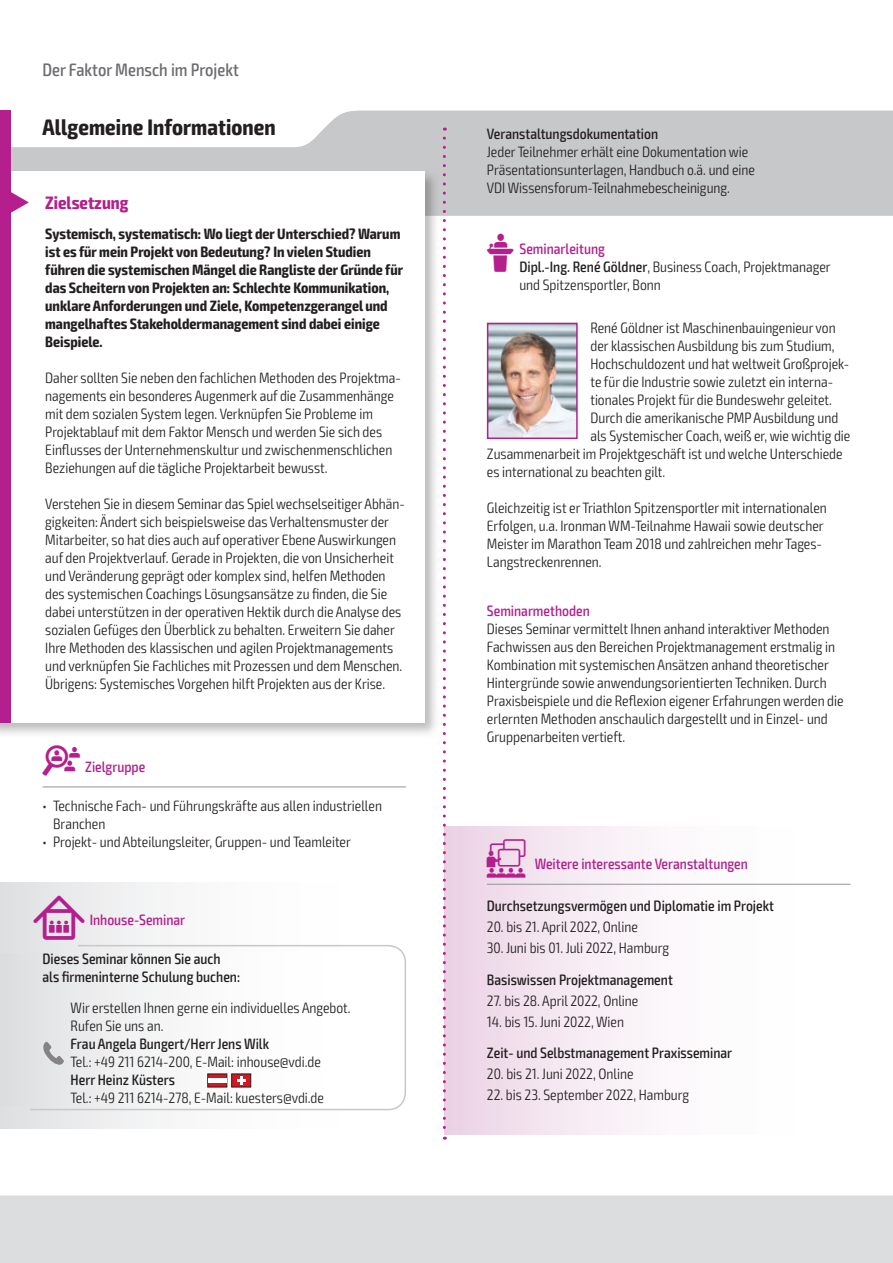
<style>
.page{position:relative;width:893px;height:1263px;background:#fff}
.page>*{position:absolute;margin:0;border:0;box-sizing:border-box;transform-origin:0 0}
.t1{font:700 condensed 22.5px "Exo 2";letter-spacing:.005em;color:#231f20}
.t2{font:500 condensed 18px "Exo 2";color:#6c6d70}
.t3{font:700 condensed 18px "Exo 2";color:#b41e8d}
.t4{font:300 condensed 15px/18px "Exo 2";color:#231f20}
.t5{font:700 condensed 15px/18px "Exo 2";color:#231f20}
.t6{font:500 condensed 15px/18px "Exo 2";color:#231f20}
.t7{font:500 condensed 15px "Exo 2";color:#b41e8d}
.s1{font-family:"VDI Iconset S4 A Regular";font-weight:400;font-stretch:normal;color:#b41e8d}
.s2{font-weight:500;color:#b41e8d}
.s3{font-weight:500}
.s4{font-family:"VDI Iconset S4 A Regular";font-weight:400;font-stretch:normal}
.s5{font-family:"VDI Iconset S4 A Regular";font-weight:400;font-stretch:normal;font-size:15.45px}
.s6{font-family:"VDI Iconset S4 A Regular";font-weight:400;font-stretch:normal;font-size:19.5px}
</style>
<div class="page">
<div style="left:0;top:1195px;width:893px;height:68px;background:#dcdddf"></div>
<svg style="left:11px;top:111px;width:881px;height:105px;fill:#c7c8ca"></svg>
<hr style="left:892px;top:111px;width:1px;height:105px;background:#b41e8d">
<div style="left:0;top:111px;width:11px;height:63px;background:#b41e8d"></div>
<div style="left:0;top:168px;width:440px;height:570px;background:#231f20;opacity:.3"></div>
<div style="left:0;top:171px;width:424px;height:552px;background:#fff"></div>
<div style="left:0;top:171px;width:11px;height:552px;background:#b41e8d"></div>
<svg style="left:11px;top:192px;width:18px;height:21px"></svg>
<hr style="left:43px;top:786px;width:363px;height:1px;background:#939598">
<div style="left:444px;top:827px;width:406px;height:307px;background:linear-gradient(to right,#eed9e9,#fff)"></div>
<hr style="left:487px;top:884px;width:363px;height:1px;background:#939598">
<img style="left:490px;top:326px;width:85px;height:110px">
<div style="left:487px;top:323px;width:91px;height:116px;border:2px solid #b41e8d"></div>
<div style="left:0;top:882px;width:406px;height:247px;background:linear-gradient(to right,#e4e5e7,#fff)"></div>
<svg style="left:29px;top:944px;width:377px;height:167px"></svg>
<div style="left:0;top:954px;width:383px;height:152px;background:linear-gradient(to right,#e2e3e5,#fff)"></div>
<svg style="left:207px;top:1073px;width:44px;height:14px"></svg>
<hr style="left:208px;top:1078px;width:19px;height:4px;background:#fff">
<svg style="left:43px;top:1042px;width:21px;height:23px"></svg>
<svg style="left:443px;top:138px;width:3px;height:1002px"></svg>
<p class="t2" style="left:43px;top:59px;width:198px">Der Faktor Mensch im Projekt</p>
<h1 class="t1" style="left:43px;top:113px;width:235px">Allgemeine Informationen</h1>
<p class="t6" style="left:487px;top:125px;width:173px">Veranstaltungsdokumentation</p>
<p class="t4" style="left:487px;top:143px;width:270px">Jeder Teilnehmer erhält eine Dokumentation wie<br>Präsentationsunterlagen, Handbuch o.ä. und eine<br>VDI Wissensforum-Teilnahmebescheinigung.</p>
<p class="t5" style="left:45px;top:225px;width:359px">Systemisch, systematisch: Wo liegt der Unterschied? Warum ist es für mein Projekt von Bedeutung? In vielen Studien führen die systemischen Mängel die Rangliste der Gründe für das Scheitern von Projekten an: Schlechte Kommunikation, unklare Anforderungen und Ziele, Kompetenzgerangel und mangelhaftes Stakeholdermanagement sind dabei einige Beispiele.</p>
<p class="t4" style="left:45px;top:369px;width:357px">Daher sollten Sie neben den fachlichen Methoden des Projektma&shy;nagements ein besonderes Augenmerk auf die Zusammenhänge mit dem sozialen System legen. Verknüpfen Sie Probleme im Projektablauf mit dem Faktor Mensch und werden Sie sich des Einflusses der Unternehmenskultur und zwischenmenschlichen Beziehungen auf die tägliche Projektarbeit bewusst.</p>
<p class="t4" style="left:45px;top:495px;width:361px">Verstehen Sie in diesem Seminar das Spiel wechselseitiger Abhän&shy;gigkeiten: Ändert sich beispielsweise das Verhaltensmuster der Mitarbeiter, so hat dies auch auf operativer Ebene Auswirkungen auf den Projektverlauf. Gerade in Projekten, die von Unsicherheit und Veränderung geprägt oder komplex sind, helfen Methoden des systemischen Coachings Lösungsansätze zu finden, die Sie dabei unterstützen in der operativen Hektik durch die Analyse des sozialen Gefüges den Überblick zu behalten. Erweitern Sie daher Ihre Methoden des klassischen und agilen Projektmanagements und verknüpfen Sie Fachliches mit Prozessen und dem Menschen.<br>Übrigens: Systemisches Vorgehen hilft Projekten aus der Krise.</p>
<p class="t3" style="left:45px;top:192px;width:85px">Zielsetzung</p>
<p class="t4" style="left:519px;top:240px;width:313px;text-indent:-33px"><span class="s1">L</span> <span class="s2">Seminarleitung<br></span><span class="s3">Dipl.-Ing. René Göldner</span>, Business Coach, Projektmanager und Spitzensportler, Bonn</p>
<p class="t4" style="left:590px;top:319px;width:247px">René Göldner ist Maschinenbauingenieur von</p>
<p class="t4" style="left:590px;top:337px;width:246px">der klassischen Ausbildung bis zum Studium,</p>
<p class="t4" style="left:590px;top:355px;width:260px">Hochschuldozent und hat weltweit Großprojek-</p>
<p class="t4" style="left:590px;top:373px;width:244px">te für die Industrie sowie zuletzt ein interna-</p>
<p class="t4" style="left:590px;top:391px;width:243px">tionales Projekt für die Bundeswehr geleitet.</p>
<p class="t4" style="left:590px;top:409px;width:249px">Durch die amerikanische PMP Ausbildung und</p>
<p class="t4" style="left:590px;top:427px;width:261px">als Systemischer Coach, weiß er, wie wichtig die</p>
<p class="t4" style="left:487px;top:445px;width:357px">Zusammenarbeit im Projektgeschäft ist und welche Unterschiede</p>
<p class="t4" style="left:487px;top:463px;width:180px">es international zu beachten gilt.</p>
<p class="t4" style="left:487px;top:499px;width:341px">Gleichzeitig ist er Triathlon Spitzensportler mit internationalen Erfolgen, u.a. Ironman WM-Teilnahme Hawaii sowie deutscher Meister im Marathon Team 2018 und zahlreichen mehr Tages-Langstreckenrennen.</p>
<p class="t7" style="left:487px;top:602px;width:104px">Seminarmethoden</p>
<p class="t4" style="left:487px;top:620px;width:358px">Dieses Seminar vermittelt Ihnen anhand interaktiver Methoden Fachwissen aus den Bereichen Projektmanagement erstmalig in Kombination mit systemischen Ansätzen anhand theoretischer Hintergründe sowie anwendungsorientierten Techniken. Durch Praxisbeispiele und die Reflexion eigener Erfahrungen werden die erlernten Methoden anschaulich dargestellt und in Einzel- und Gruppenarbeiten vertieft.</p>
<p class="t7" style="left:43px;top:757px;width:104px"><span class="s4">Z</span> Zielgruppe</p>
<p class="t4" style="left:53px;top:797px;width:330px;text-indent:-11px">• Technische Fach- und Führungskräfte aus allen industriellen<br>Branchen</p>
<p class="t4" style="left:43px;top:833px;width:310px">• Projekt- und Abteilungsleiter, Gruppen- und Teamleiter</p>
<p class="t7" style="left:33px;top:911px;width:153px"><span class="s5">I</span> Inhouse-Seminar</p>
<p class="t6" style="left:43px;top:950px;width:199px">Dieses Seminar können Sie auch als firmeninterne Schulung buchen:</p>
<p class="t4" style="left:71px;top:999px;width:282px">Wir erstellen Ihnen gerne ein individuelles Angebot.<br>Rufen Sie uns an.</p>
<p class="t6" style="left:71px;top:1035px;width:200px">Frau Angela Bungert/Herr Jens Wilk</p>
<p class="t4" style="left:71px;top:1053px;width:252px">Tel.: +49 211 6214-200, E-Mail: inhouse@vdi.de</p>
<p class="t6" style="left:71px;top:1071px;width:106px">Herr Heinz Küsters</p>
<p class="t4" style="left:71px;top:1089px;width:255px">Tel.: +49 211 6214-278, E-Mail: kuesters@vdi.de</p>
<p class="t7" style="left:487px;top:855px;width:263px"><span class="s6">W</span> Weitere interessante Veranstaltungen</p>
<p class="t6" style="left:487px;top:897px;width:289px">Durchsetzungsvermögen und Diplomatie im Projekt</p>
<p class="t4" style="left:487px;top:918px;width:153px">20. bis 21. April 2022, Online</p>
<p class="t4" style="left:487px;top:939px;width:184px">30. Juni bis 01. Juli 2022, Hamburg</p>
<p class="t6" style="left:487px;top:971px;width:187px">Basiswissen Projektmanagement</p>
<p class="t4" style="left:487px;top:992px;width:153px">27. bis 28. April 2022, Online</p>
<p class="t4" style="left:487px;top:1013px;width:139px">14. bis 15. Juni 2022, Wien</p>
<p class="t6" style="left:487px;top:1044px;width:247px">Zeit- und Selbstmanagement Praxisseminar</p>
<p class="t4" style="left:487px;top:1065px;width:148px">20. bis 21. Juni 2022, Online</p>
<p class="t4" style="left:487px;top:1086px;width:204px">22. bis 23. September 2022, Hamburg</p>
</div>
